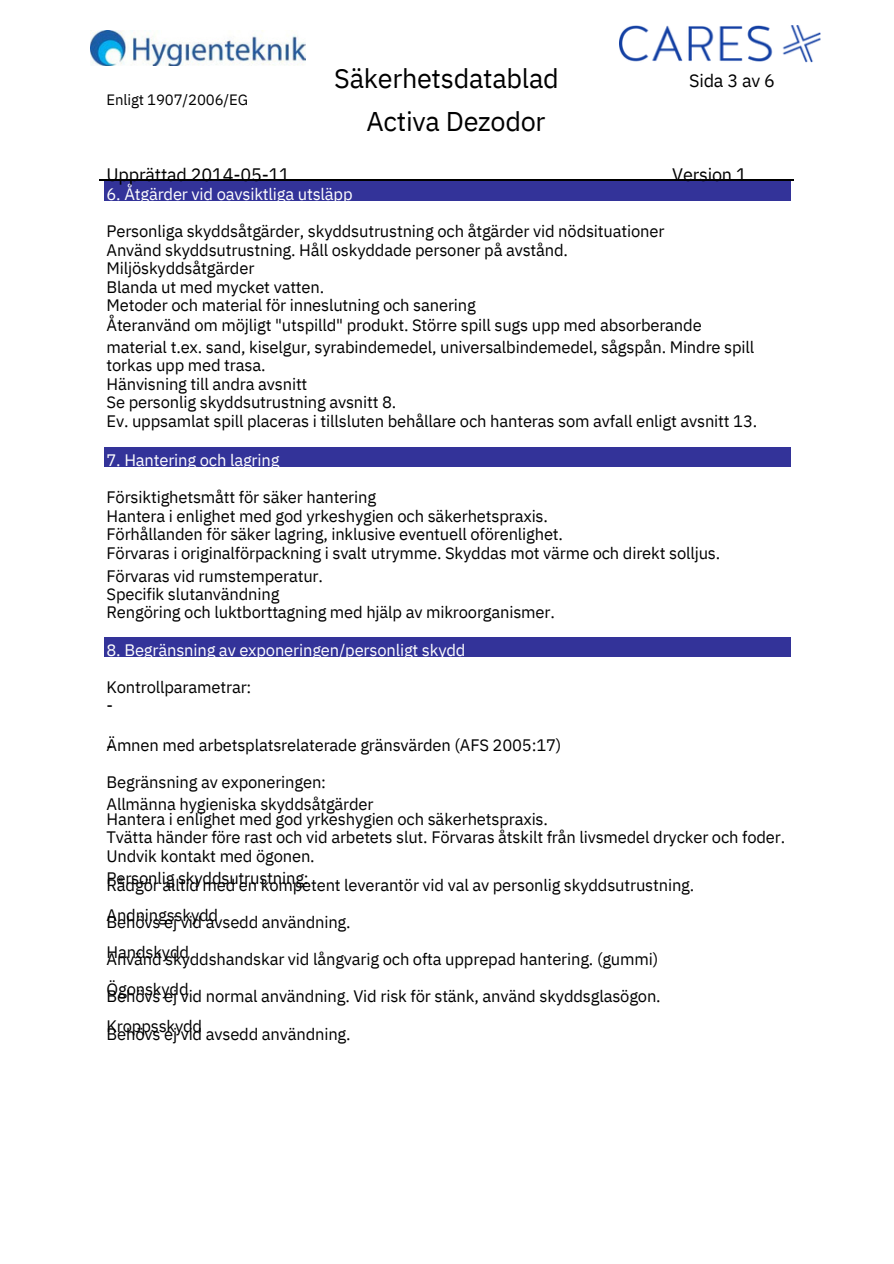
<style>
.page{position:relative;width:894px;height:1264px;background:#fff}
.page>*{position:absolute;margin:0;border:0;box-sizing:border-box;transform-origin:0 0}
.t1{font:27px "IBM Plex Sans";letter-spacing:-.01em;color:#000}
.t2{font:18px "IBM Plex Sans";letter-spacing:-.01em;color:#000}
.t3{font:16.5px/18px "IBM Plex Sans";letter-spacing:-.01em;color:#000}
.t4{font:16.5px "IBM Plex Sans";letter-spacing:-.01em;color:#fff}
.t5{font:15px "IBM Plex Sans";letter-spacing:-.01em;color:#000}
</style>
<div class="page">
<hr style="left:99px;top:179px;width:694px;height:2px;background:#000">
<img style="left:91px;top:30px;width:214px;height:36px">
<div style="left:104px;top:182px;width:686px;height:19px;background:#339"></div>
<div style="left:104px;top:447px;width:686px;height:20px;background:#339"></div>
<div style="left:104px;top:637px;width:686px;height:20px;background:#339"></div>
<img style="left:619px;top:25px;width:201px;height:37px">
<p class="t5" style="left:106px;top:90px;width:143px">Enligt 1907/2006/EG</p>
<p class="t1" style="left:334px;top:61px;width:226px">Säkerhetsdatablad</p>
<p class="t2" style="left:689px;top:68px;width:87px">Sida 3 av 6</p>
<p class="t1" style="left:366px;top:103px;width:180px">Activa Dezodor</p>
<p class="t2" style="left:106px;top:162px;width:185px">Upprättad 2014-05-11</p>
<p class="t2" style="left:672px;top:162px;width:76px">Version 1</p>
<p class="t4" style="left:106px;top:183px;width:247px">6. Åtgärder vid oavsiktliga utsläpp</p>
<p class="t3" style="left:106px;top:222px;width:559px">Personliga skyddsåtgärder, skyddsutrustning och åtgärder vid nödsituationer</p>
<p class="t3" style="left:106px;top:259px;width:149px">Miljöskyddsåtgärder</p>
<p class="t3" style="left:106px;top:296px;width:371px">Metoder och material för inneslutning och sanering</p>
<p class="t3" style="left:106px;top:241px;width:463px">Använd skyddsutrustning. Håll oskyddade personer på avstånd.</p>
<p class="t3" style="left:106px;top:278px;width:219px">Blanda ut med mycket vatten.</p>
<p class="t3" style="left:106px;top:315px;width:596px">Återanvänd om möjligt "utspilld" produkt. Större spill sugs upp med absorberande</p>
<p class="t3" style="left:106px;top:338px;width:649px">material t.ex. sand, kiselgur, syrabindemedel, universalbindemedel, sågspån. Mindre spill</p>
<p class="t3" style="left:106px;top:356px;width:160px">torkas upp med trasa.</p>
<p class="t3" style="left:106px;top:375px;width:202px">Hänvisning till andra avsnitt</p>
<p class="t3" style="left:106px;top:393px;width:291px">Se personlig skyddsutrustning avsnitt 8.</p>
<p class="t3" style="left:106px;top:412px;width:652px">Ev. uppsamlat spill placeras i tillsluten behållare och hanteras som avfall enligt avsnitt 13.</p>
<p class="t4" style="left:106px;top:449px;width:174px">7. Hantering och lagring</p>
<p class="t3" style="left:106px;top:488px;width:271px">Försiktighetsmått för säker hantering</p>
<p class="t3" style="left:106px;top:525px;width:458px">Förhållanden för säker lagring, inklusive eventuell oförenlighet.</p>
<p class="t3" style="left:106px;top:507px;width:443px">Hantera i enlighet med god yrkeshygien och säkerhetspraxis.</p>
<p class="t3" style="left:106px;top:544px;width:615px">Förvaras i originalförpackning i svalt utrymme. Skyddas mot värme och direkt solljus.</p>
<p class="t3" style="left:106px;top:566px;width:218px">Förvaras vid rumstemperatur.</p>
<p class="t3" style="left:106px;top:584px;width:174px">Specifik slutanvändning</p>
<p class="t3" style="left:106px;top:602px;width:450px">Rengöring och luktborttagning med hjälp av mikroorganismer.</p>
<p class="t4" style="left:106px;top:639px;width:360px">8. Begränsning av exponeringen/personligt skydd</p>
<p class="t3" style="left:106px;top:677px;width:146px">Kontrollparametrar:</p>
<p class="t3" style="left:106px;top:735px;width:456px">Ämnen med arbetsplatsrelaterade gränsvärden (AFS 2005:17)</p>
<p class="t3" style="left:106px;top:772px;width:221px">Begränsning av exponeringen:</p>
<p class="t3" style="left:106px;top:795px;width:268px">Allmänna hygieniska skyddsåtgärder</p>
<p class="t3" style="left:106px;top:696px;width:8px">-</p>
<p class="t3" style="left:106px;top:736px;width:8px">-</p>
<p class="t3" style="left:106px;top:810px;width:443px">Hantera i enlighet med god yrkeshygien och säkerhetspraxis.</p>
<p class="t3" style="left:106px;top:828px;width:680px">Tvätta händer före rast och vid arbetets slut. Förvaras åtskilt från livsmedel drycker och foder.<br>Undvik kontakt med ögonen.</p>
<p class="t3" style="left:106px;top:875px;width:589px">Rådgör alltid med en kompetent leverantör vid val av personlig skyddsutrustning.</p>
<p class="t3" style="left:106px;top:912px;width:245px">Behövs ej vid avsedd användning.</p>
<p class="t3" style="left:106px;top:949px;width:553px">Använd skyddshandskar vid långvarig och ofta upprepad hantering. (gummi)</p>
<p class="t3" style="left:106px;top:987px;width:555px">Behövs ej vid normal användning. Vid risk för stänk, använd skyddsglasögon.</p>
<p class="t3" style="left:106px;top:1024px;width:245px">Behövs ej vid avsedd användning.</p>
<p class="t3" style="left:106px;top:868px;width:204px">Personlig skyddsutrustning:</p>
<p class="t3" style="left:106px;top:905px;width:113px">Andningsskydd</p>
<p class="t3" style="left:106px;top:942px;width:84px">Handskydd</p>
<p class="t3" style="left:106px;top:980px;width:84px">Ögonskydd</p>
<p class="t3" style="left:106px;top:1017px;width:97px">Kroppsskydd</p>
</div>
